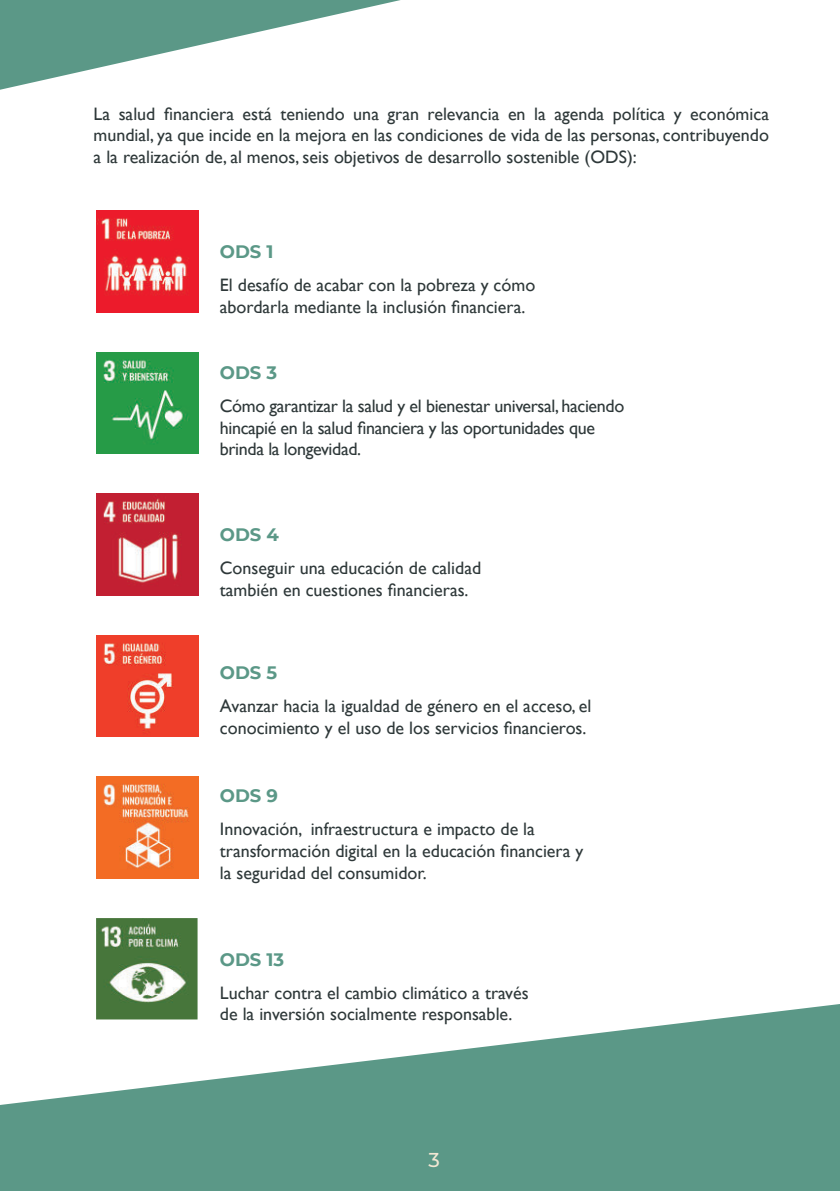
<style>
.page{position:relative;width:840px;height:1191px;background:#fff}
.page>*{position:absolute;margin:0;border:0;box-sizing:border-box;transform-origin:0 0}
.t1{font:500 20px "Montserrat";color:#f2e7d3}
.t2{font:18px/21.6px "Gill Sans";color:#2e3839}
.t3{font:18px/21.6px "Gill Sans";letter-spacing:-.02em;color:#2e3839}
.t4{font:700 18px "Montserrat";color:#5b9887}
</style>
<div class="page">
<svg style="left:0;top:1004px;width:839px;height:187px;fill:#5b9887"></svg>
<img style="left:96px;top:211px;width:102px;height:102px">
<img style="left:97px;top:352px;width:101px;height:101px">
<img style="left:97px;top:494px;width:101px;height:101px">
<img style="left:97px;top:635px;width:101px;height:102px">
<img style="left:97px;top:777px;width:101px;height:101px">
<img style="left:96px;top:918px;width:101px;height:101px">
<svg style="left:0;top:0;width:400px;height:90px"></svg>
<p class="t2" style="left:94px;top:103px;width:676px;text-align:justify">La salud financiera está teniendo una gran relevancia en la agenda política y económica mundial, ya que incide en la mejora en las condiciones de vida de las personas, contribuyendo a la realización de, al menos, seis objetivos de desarrollo sostenible (ODS):</p>
<p class="t4" style="left:220px;top:241px;width:55px">ODS 1</p>
<p class="t2" style="left:220px;top:274px;width:317px">El desafío de acabar con la pobreza y cómo abordarla mediante la inclusión financiera.</p>
<p class="t4" style="left:220px;top:362px;width:59px">ODS 3</p>
<p class="t3" style="left:220px;top:395px;width:405px">Cómo garantizar la salud y el bienestar universal, haciendo hincapié en la salud financiera y las oportunidades que brinda la longevidad.</p>
<p class="t4" style="left:220px;top:524px;width:61px">ODS 4</p>
<p class="t2" style="left:220px;top:558px;width:263px">Conseguir una educación de calidad también en cuestiones financieras.</p>
<p class="t4" style="left:220px;top:662px;width:59px">ODS 5</p>
<p class="t2" style="left:220px;top:695px;width:373px">Avanzar hacia la igualdad de género en el acceso, el conocimiento y el uso de los servicios financieros.</p>
<p class="t4" style="left:220px;top:785px;width:60px">ODS 9</p>
<p class="t2" style="left:220px;top:818px;width:365px">Innovación, infraestructura e impacto de la transformación digital en la educación financiera y la seguridad del consumidor.</p>
<p class="t4" style="left:220px;top:949px;width:66px">ODS 13</p>
<p class="t2" style="left:220px;top:981px;width:310px">Luchar contra el cambio climático a través de la inversión socialmente responsable.</p>
<p class="t1" style="left:428px;top:1148px;width:13px">3</p>
</div>
